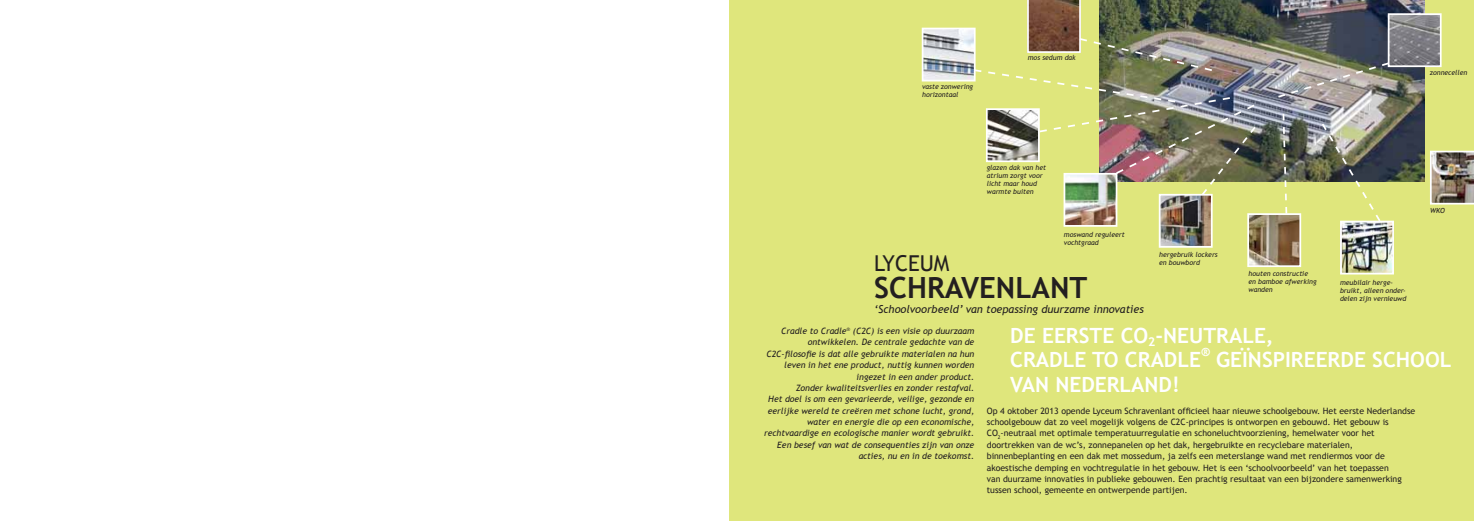
<style>
.page{position:relative;width:1474px;height:521px;background:#fff}
.page>*{position:absolute;margin:0;border:0;box-sizing:border-box;transform-origin:0 0}
.t1{font:700 29.14px "Trebuchet MS";color:#231f20}
.t2{font:21.88px "Trebuchet MS";color:#231f20}
.t3{font:700 21px/24.5px "Trebuchet MS";color:#fff}
.t4{font:700 12.25px "Trebuchet MS";color:#fff}
.t5{font:italic 10.94px "Trebuchet MS";color:#231f20}
.t6{font:8.75px/11.4px "Trebuchet MS";color:#231f20}
.t7{font:italic 8.75px/11.4px "Trebuchet MS";color:#231f20;text-align:right}
.t8{font:italic 7px/7.9px "Trebuchet MS";color:#231f20}
</style>
<div class="page">
<div style="left:729px;top:0;width:744px;height:521px;background:#dfe67c"></div>
<img style="left:1257px;top:0;width:167px;height:181px">
<img style="left:1430px;top:151px;width:43px;height:54px">
<img style="left:1342px;top:224px;width:48px;height:47px">
<div style="left:1339px;top:221px;width:54px;height:53px;border:2px solid #fff"></div>
<img style="left:1250px;top:216px;width:48px;height:48px">
<div style="left:1247px;top:213px;width:54px;height:54px;border:2px solid #fff"></div>
<img style="left:1161px;top:197px;width:48px;height:48px">
<div style="left:1158px;top:194px;width:54px;height:54px;border:2px solid #fff"></div>
<img style="left:1066px;top:197px;width:48px;height:27px">
<div style="left:1063px;top:173px;width:54px;height:54px;border:2px solid #fff"></div>
<img style="left:1390px;top:16px;width:48px;height:48px">
<div style="left:1387px;top:13px;width:54px;height:54px;border:2px solid #fff"></div>
<img style="left:924px;top:31px;width:48px;height:47px">
<div style="left:921px;top:28px;width:54px;height:53px;border:2px solid #fff"></div>
<img style="left:972px;top:0;width:285px;height:197px">
<svg style="left:1281px;top:112px;width:7px;height:103px"></svg>
<img style="left:1320px;top:122px;width:61px;height:101px">
<img style="left:1276px;top:61px;width:114px;height:38px">
<p class="t8" style="left:922px;top:83px;width:53px">vaste zonwering horizontaal</p>
<p class="t8" style="left:1027px;top:54px;width:49px">mos sedum dak</p>
<p class="t8" style="left:986px;top:164px;width:61px">glazen dak van het atrium zorgt voor licht maar houd warmte buiten</p>
<p class="t8" style="left:1063px;top:230px;width:62px">moswand reguleert vochtgraad</p>
<h2 class="t2" style="left:874px;top:250px;width:77px">Lyceum</h2>
<h1 class="t1" style="left:874px;top:269px;width:214px">SCHRAVENLANT</h1>
<p class="t5" style="left:874px;top:303px;width:271px">‘Schoolvoorbeeld’ van toepassing duurzame innovaties</p>
<p class="t8" style="left:1159px;top:251px;width:60px">hergebruik lockers en bouwbord</p>
<p class="t8" style="left:1429px;top:69px;width:39px">zonnecellen</p>
<p class="t8" style="left:1248px;top:270px;width:69px">houten constructie en bamboe afwerking wanden</p>
<p class="t8" style="left:1339px;top:278px;width:68px">meubilair herge&shy;bruikt, alleen onder&shy;delen zijn vernieuwd</p>
<p class="t8" style="left:1430px;top:206px;width:16px">WKO</p>
<p class="t7" style="left:764px;top:325px;width:212px">Cradle to Cradle<sup>®</sup> (C2C) is een visie op duurzaam ontwikkelen. De centrale gedachte van de C2C-filosofie is dat alle gebruikte materialen na hun leven in het ene product, nuttig kunnen worden ingezet in een ander product.<br>Zonder kwaliteitsverlies en zonder restafval.<br>Het doel is om een gevarieerde, veilige, gezonde en eerlijke wereld te creëren met schone lucht, grond, water en energie die op een economische, rechtvaardige en ecologische manier wordt gebruikt.<br>Een besef van wat de consequenties zijn van onze acties, nu en in de toekomst.</p>
<h3 class="t3" style="left:1010px;top:323px;width:265px">DE EERSTE CO<sub>2</sub>-NEUTRALE,<br>CRADLE TO CRADLE</h3>
<h3 class="t4" style="left:1200px;top:344px;width:10px">®</h3>
<h3 class="t3" style="left:1216px;top:348px;width:237px">GEÏNSPIREERDE SCHOOL</h3>
<h3 class="t3" style="left:1010px;top:372px;width:171px">VAN NEDERLAND!</h3>
<p class="t6" style="left:986px;top:405px;width:430px">Op 4 oktober 2013 opende Lyceum Schravenlant officieel haar nieuwe schoolgebouw. Het eerste Nederlandse schoolgebouw dat zo veel mogelijk volgens de C2C-principes is ontworpen en gebouwd. Het gebouw is CO<sub>2</sub>-neutraal met optimale temperatuurregulatie en schoneluchtvoorziening, hemelwater voor het doortrekken van de wc’s, zonnepanelen op het dak, hergebruikte en recyclebare materialen, binnenbeplanting en een dak met mossedum, ja zelfs een meterslange wand met rendiermos voor de akoestische demping en vochtregulatie in het gebouw. Het is een ‘schoolvoorbeeld’ van het toepassen<br>van duurzame innovaties in publieke gebouwen. Een prachtig resultaat van een bijzondere samenwerking tussen school, gemeente en ontwerpende partijen.</p>
</div>
